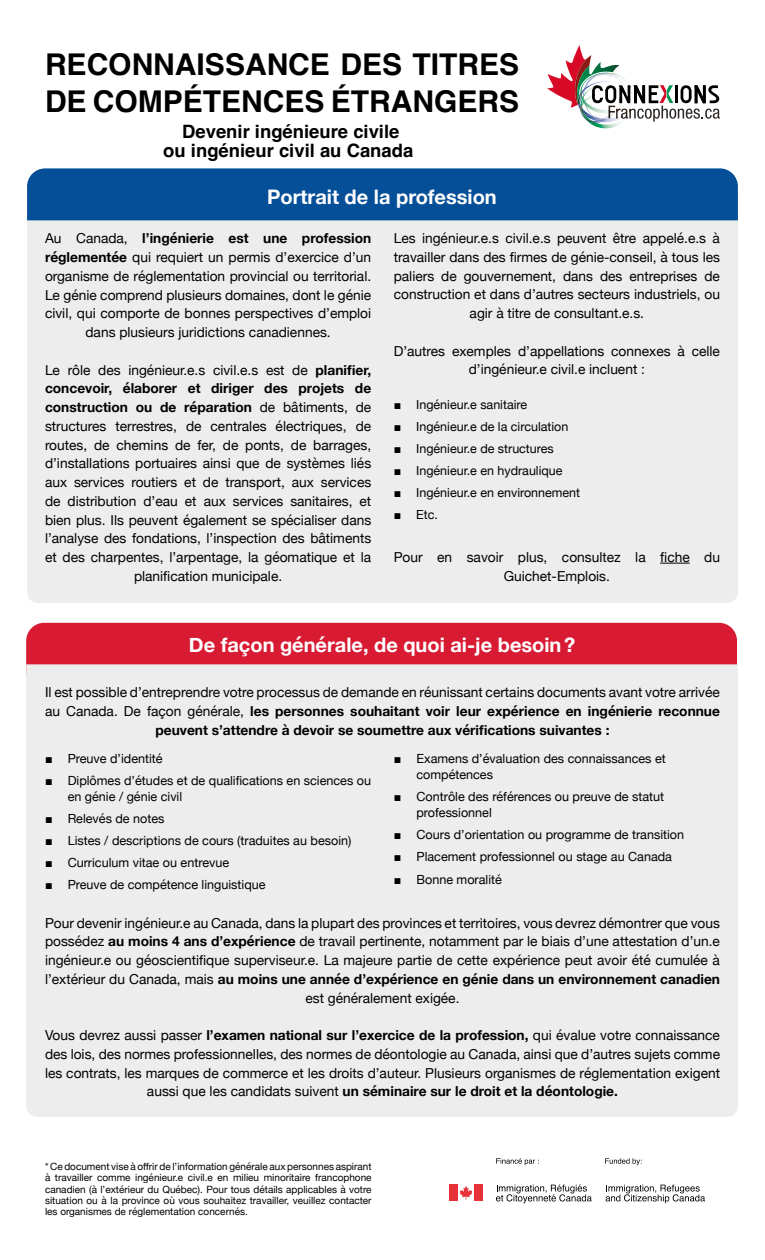
<style>
.page{position:relative;width:765px;height:1260px;background:#fff}
.page>*{position:absolute;margin:0;border:0;box-sizing:border-box;transform-origin:0 0}
.t1{font:700 30px/36.2px "Helvetica";color:#000}
.t2{font:700 20px "Helvetica Neue";color:#fff}
.t3{font:700 18.5px/18.8px "Helvetica";color:#000;text-align:center}
.t4{font:13.75px/18.8px "Helvetica Neue";color:#000;text-align:center}
.t5{font:12.62px/16.4px "Helvetica Neue";color:#000}
.t6{font:12.5px "Helvetica Neue";color:#000}
.t7{font:10px/11.2px "Helvetica Neue";color:#000;text-align:justify}
.s1{font-weight:700}
.s2{font-family:"Arial"}
</style>
<div class="page">
<div style="left:27px;top:168px;width:711px;height:53px;background:#054f99"></div>
<div style="left:27px;top:221px;width:711px;height:382px;background:#ededed"></div>
<hr style="left:660px;top:563px;width:30px;height:1px;background:#000">
<svg style="left:496px;top:1158px;width:43px;height:7px"></svg>
<svg style="left:605px;top:1158px;width:37px;height:7px"></svg>
<div style="left:449px;top:1185px;width:9px;height:16px;background:#e73037"></div>
<svg style="left:460px;top:1186px;width:12px;height:14px"></svg>
<div style="left:474px;top:1185px;width:9px;height:16px;background:#e73037"></div>
<svg style="left:606px;top:1185px;width:99px;height:18px"></svg>
<svg style="left:496px;top:1184px;width:96px;height:19px"></svg>
<img style="left:590px;top:123px;width:30px;height:5px">
<img style="left:601px;top:123px;width:20px;height:1px">
<svg style="left:547px;top:45px;width:173px;height:78px"></svg>
<div style="left:26px;top:623px;width:711px;height:41px;background:#d91a33"></div>
<div style="left:26px;top:664px;width:712px;height:453px;background:#ededed"></div>
<h1 class="t1" style="left:45px;top:50px;width:476px">RECONNAISSANCE DES TITRES<br>DE COMPÉTENCES ÉTRANGERS</h1>
<h3 class="t3" style="left:163px;top:124px;width:252px">Devenir ingénieure civile<br>ou ingénieur civil au Canada</h3>
<h2 class="t2" style="left:267px;top:181px;width:231px">Portrait de la profession</h2>
<p class="t4" style="left:45px;top:230px;width:328px">Au Canada, <span class="s1">l’ingénierie est une profession réglementée</span> qui requiert un permis d’exercice d’un organisme de réglementation provincial ou territorial.<br>Le génie comprend plusieurs domaines, dont le génie civil, qui comporte de bonnes perspectives d’emploi dans plusieurs juridictions canadiennes.</p>
<p class="t4" style="left:45px;top:361px;width:328px">Le rôle des ingénieur.e.s civil.e.s est de <span class="s1">planifier, concevoir, élaborer et diriger des projets de construction ou de réparation</span> de bâtiments, de structures terrestres, de centrales électriques, de routes, de chemins de fer, de ponts, de barrages, d’installations portuaires ainsi que de systèmes liés aux services routiers et de transport, aux services de distribution d’eau et aux services sanitaires, et bien plus. Ils peuvent également se spécialiser dans l’analyse des fondations, l’inspection des bâtiments et des charpentes, l’arpentage, la géomatique et la planification municipale.</p>
<p class="t4" style="left:394px;top:230px;width:328px">Les ingénieur.e.s civil.e.s peuvent être appelé.e.s à travailler dans des firmes de génie-conseil, à tous les paliers de gouvernement, dans des entreprises de construction et dans d’autres secteurs industriels, ou agir à titre de consultant.e.s.</p>
<p class="t4" style="left:394px;top:342px;width:328px">D’autres exemples d’appellations connexes à celle d’ingénieur.e civil.e incluent :</p>
<p class="t6" style="left:394px;top:396px;width:135px"><span class="s2">■</span> Ingénieur.e sanitaire</p>
<p class="t6" style="left:394px;top:418px;width:176px"><span class="s2">■</span> Ingénieur.e de la circulation</p>
<p class="t6" style="left:394px;top:440px;width:162px"><span class="s2">■</span> Ingénieur.e de structures</p>
<p class="t6" style="left:394px;top:461px;width:170px"><span class="s2">■</span> Ingénieur.e en hydraulique</p>
<p class="t6" style="left:394px;top:483px;width:188px"><span class="s2">■</span> Ingénieur.e en environnement</p>
<p class="t6" style="left:394px;top:505px;width:46px"><span class="s2">■</span> Etc.</p>
<p class="t4" style="left:394px;top:548px;width:328px">Pour en savoir plus, consultez la fiche du<br>Guichet-Emplois.</p>
<h2 class="t2" style="left:189px;top:629px;width:388px">De façon générale, de quoi ai-je besoin?</h2>
<p class="t4" style="left:45px;top:684px;width:677px">Il est possible d’entreprendre votre processus de demande en réunissant certains documents avant votre arrivée au Canada. De façon générale, <span class="s1">les personnes souhaitant voir leur expérience en ingénierie reconnue peuvent s’attendre à devoir se soumettre aux vérifications suivantes :</span></p>
<p class="t5" style="left:45px;top:751px;width:119px"><span class="s2">■</span> Preuve d’identité</p>
<p class="t5" style="left:68px;top:773px;width:305px;text-indent:-23px"><span class="s2">■</span> Diplômes d’études et de qualifications en sciences ou en génie / génie civil</p>
<p class="t5" style="left:45px;top:811px;width:121px"><span class="s2">■</span> Relevés de notes</p>
<p class="t5" style="left:45px;top:833px;width:308px"><span class="s2">■</span> Listes / descriptions de cours (traduites au besoin)</p>
<p class="t5" style="left:45px;top:855px;width:186px"><span class="s2">■</span> Curriculum vitae ou entrevue</p>
<p class="t5" style="left:45px;top:877px;width:222px"><span class="s2">■</span> Preuve de compétence linguistique</p>
<p class="t5" style="left:417px;top:751px;width:251px;text-indent:-23px"><span class="s2">■</span> Examens d’évaluation des connaissances et compétences</p>
<p class="t5" style="left:417px;top:789px;width:249px;text-indent:-23px"><span class="s2">■</span> Contrôle des références ou preuve de statut professionnel</p>
<p class="t5" style="left:394px;top:827px;width:292px"><span class="s2">■</span> Cours d’orientation ou programme de transition</p>
<p class="t5" style="left:394px;top:850px;width:280px"><span class="s2">■</span> Placement professionnel ou stage au Canada</p>
<p class="t5" style="left:394px;top:872px;width:110px"><span class="s2">■</span> Bonne moralité</p>
<p class="t4" style="left:45px;top:914px;width:677px">Pour devenir ingénieur.e au Canada, dans la plupart des provinces et territoires, vous devrez démontrer que vous possédez <span class="s1">au moins 4 ans d’expérience</span> de travail pertinente, notamment par le biais d’une attestation d’un.e ingénieur.e ou géoscientifique superviseur.e. La majeure partie de cette expérience peut avoir été cumulée à l’extérieur du Canada, mais <span class="s1">au moins une année d’expérience en génie dans un environnement canadien </span>est généralement exigée.</p>
<p class="t4" style="left:45px;top:1027px;width:677px">Vous devrez aussi passer <span class="s1">l’examen national sur l’exercice de la profession,</span> qui évalue votre connaissance des lois, des normes professionnelles, des normes de déontologie au Canada, ainsi que d’autres sujets comme les contrats, les marques de commerce et les droits d’auteur. Plusieurs organismes de réglementation exigent aussi que les candidats suivent <span class="s1">un séminaire sur le droit et la déontologie.</span></p>
<p class="t7" style="left:45px;top:1162px;width:328px">* Ce document vise à offrir de l’information générale aux personnes aspirant à travailler comme ingénieur.e civil.e en milieu minoritaire francophone canadien (à l’extérieur du Québec). Pour tous détails applicables à votre situation ou à la province où vous souhaitez travailler, veuillez contacter les organismes de réglementation concernés.</p>
</div>
